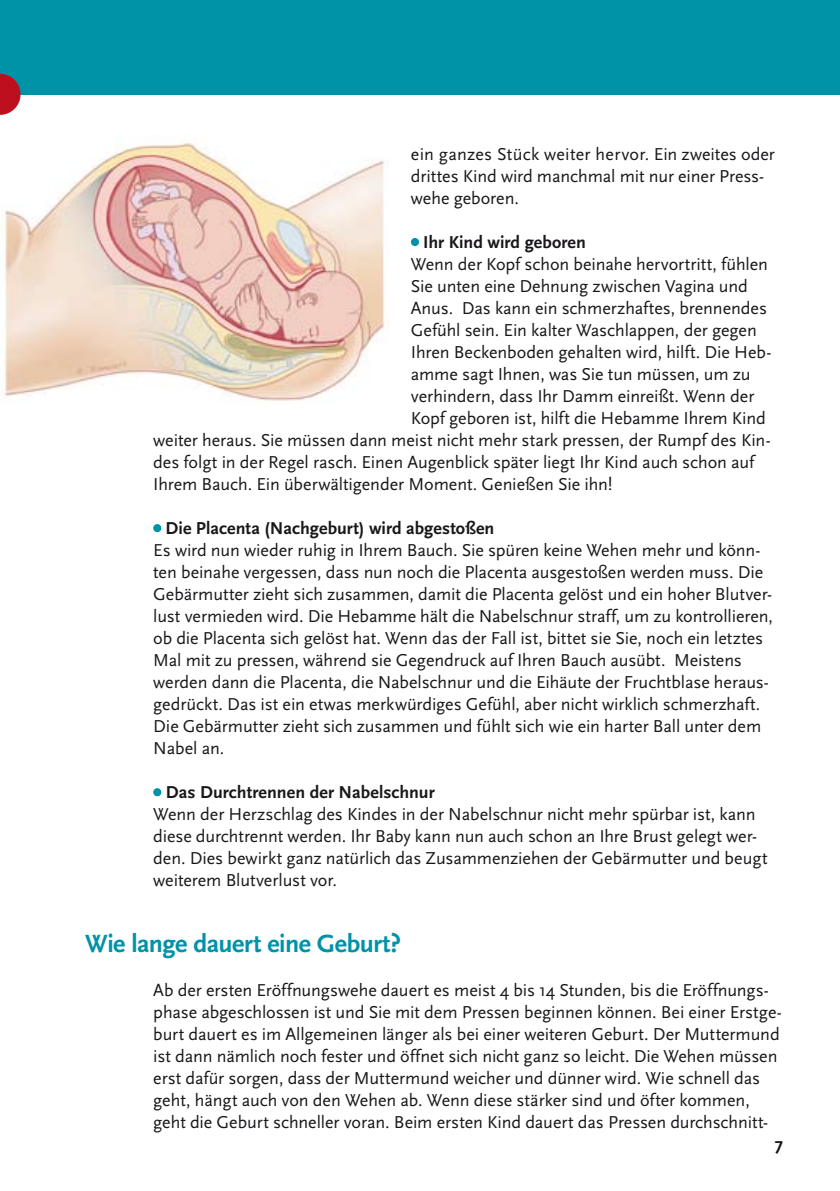
<style>
.page{position:relative;width:840px;height:1191px;background:#fff}
.page>*{position:absolute;margin:0;border:0;box-sizing:border-box;transform-origin:0 0}
.t1{font:700 26px "Scala Sans";letter-spacing:-.02em;color:#0092a7}
.t2{font:18px/22px "Scala Sans";letter-spacing:-.005em;color:#1a171b}
.t3{font:700 18px "Scala Sans";letter-spacing:.005em;color:#1a171b}
</style>
<div class="page">
<svg style="left:410px;top:238px;width:9px;height:8px"></svg>
<div style="left:153px;top:524px;width:8px;height:8px;background:#0092a7;border-radius:50%"></div>
<div style="left:153px;top:788px;width:8px;height:8px;background:#0092a7;border-radius:50%"></div>
<div style="left:0;top:0;width:839px;height:95px;background:#0092a7"></div>
<img style="left:2px;top:142px;width:384px;height:259px">
<svg style="left:0;top:74px;width:21px;height:41px"></svg>
<p class="t2" style="left:410px;top:143px;width:365px">ein ganzes Stück weiter hervor. Ein zweites oder drittes Kind wird manchmal mit nur einer Press&shy;wehe geboren.</p>
<p class="t3" style="left:423px;top:232px;width:164px">Ihr Kind wird geboren</p>
<p class="t2" style="left:410px;top:253px;width:358px">Wenn der Kopf schon beinahe hervortritt, fühlen</p>
<p class="t2" style="left:410px;top:275px;width:338px">Sie unten eine Dehnung zwischen Vagina und</p>
<p class="t2" style="left:410px;top:297px;width:357px">Anus. Das kann ein schmerzhaftes, brennendes</p>
<p class="t2" style="left:410px;top:319px;width:347px">Gefühl sein. Ein kalter Waschlappen, der gegen</p>
<p class="t2" style="left:410px;top:341px;width:362px">Ihren Beckenboden gehalten wird, hilft. Die Heb-</p>
<p class="t2" style="left:410px;top:363px;width:341px">amme sagt Ihnen, was Sie tun müssen, um zu</p>
<p class="t2" style="left:410px;top:385px;width:345px">verhindern, dass Ihr Damm einreißt. Wenn der</p>
<p class="t2" style="left:410px;top:407px;width:356px">Kopf geboren ist, hilft die Hebamme Ihrem Kind</p>
<p class="t2" style="left:153px;top:429px;width:618px">weiter heraus. Sie müssen dann meist nicht mehr stark pressen, der Rumpf des Kin-</p>
<p class="t2" style="left:153px;top:451px;width:602px">des folgt in der Regel rasch. Einen Augenblick später liegt Ihr Kind auch schon auf</p>
<p class="t2" style="left:153px;top:473px;width:460px">Ihrem Bauch. Ein überwältigender Moment. Genießen Sie ihn!</p>
<p class="t3" style="left:165px;top:518px;width:330px">Die Placenta (Nachgeburt) wird abgestoßen</p>
<p class="t2" style="left:153px;top:539px;width:621px">Es wird nun wieder ruhig in Ihrem Bauch. Sie spüren keine Wehen mehr und könn&shy;ten beinahe vergessen, dass nun noch die Placenta ausgestoßen werden muss. Die Gebärmutter zieht sich zusammen, damit die Placenta gelöst und ein hoher Blutver&shy;lust vermieden wird. Die Hebamme hält die Nabelschnur straff, um zu kontrollieren, ob die Placenta sich gelöst hat. Wenn das der Fall ist, bittet sie Sie, noch ein letztes Mal mit zu pressen, während sie Gegendruck auf Ihren Bauch ausübt. Meistens werden dann die Placenta, die Nabelschnur und die Eihäute der Fruchtblase heraus&shy;gedrückt. Das ist ein etwas merkwürdiges Gefühl, aber nicht wirklich schmerzhaft.<br>Die Gebärmutter zieht sich zusammen und fühlt sich wie ein harter Ball unter dem Nabel an.</p>
<p class="t3" style="left:166px;top:782px;width:270px">Das Durchtrennen der Nabelschnur</p>
<p class="t2" style="left:153px;top:803px;width:615px">Wenn der Herzschlag des Kindes in der Nabelschnur nicht mehr spürbar ist, kann diese durchtrennt werden. Ihr Baby kann nun auch schon an Ihre Brust gelegt wer&shy;den. Dies bewirkt ganz natürlich das Zusammenziehen der Gebärmutter und beugt weiterem Blutverlust vor.</p>
<h1 class="t1" style="left:85px;top:930px;width:317px">Wie lange dauert eine Geburt?</h1>
<p class="t2" style="left:153px;top:979px;width:629px">Ab der ersten Eröffnungswehe dauert es meist 4 bis 14 Stunden, bis die Eröffnungs&shy;phase abgeschlossen ist und Sie mit dem Pressen beginnen können. Bei einer Erstge&shy;burt dauert es im Allgemeinen länger als bei einer weiteren Geburt. Der Muttermund ist dann nämlich noch fester und öffnet sich nicht ganz so leicht. Die Wehen müssen erst dafür sorgen, dass der Muttermund weicher und dünner wird. Wie schnell das geht, hängt auch von den Wehen ab. Wenn diese stärker sind und öfter kommen, geht die Geburt schneller voran. Beim ersten Kind dauert das Pressen durchschnitt-</p>
<p class="t3" style="left:774px;top:1134px;width:10px">7</p>
</div>
